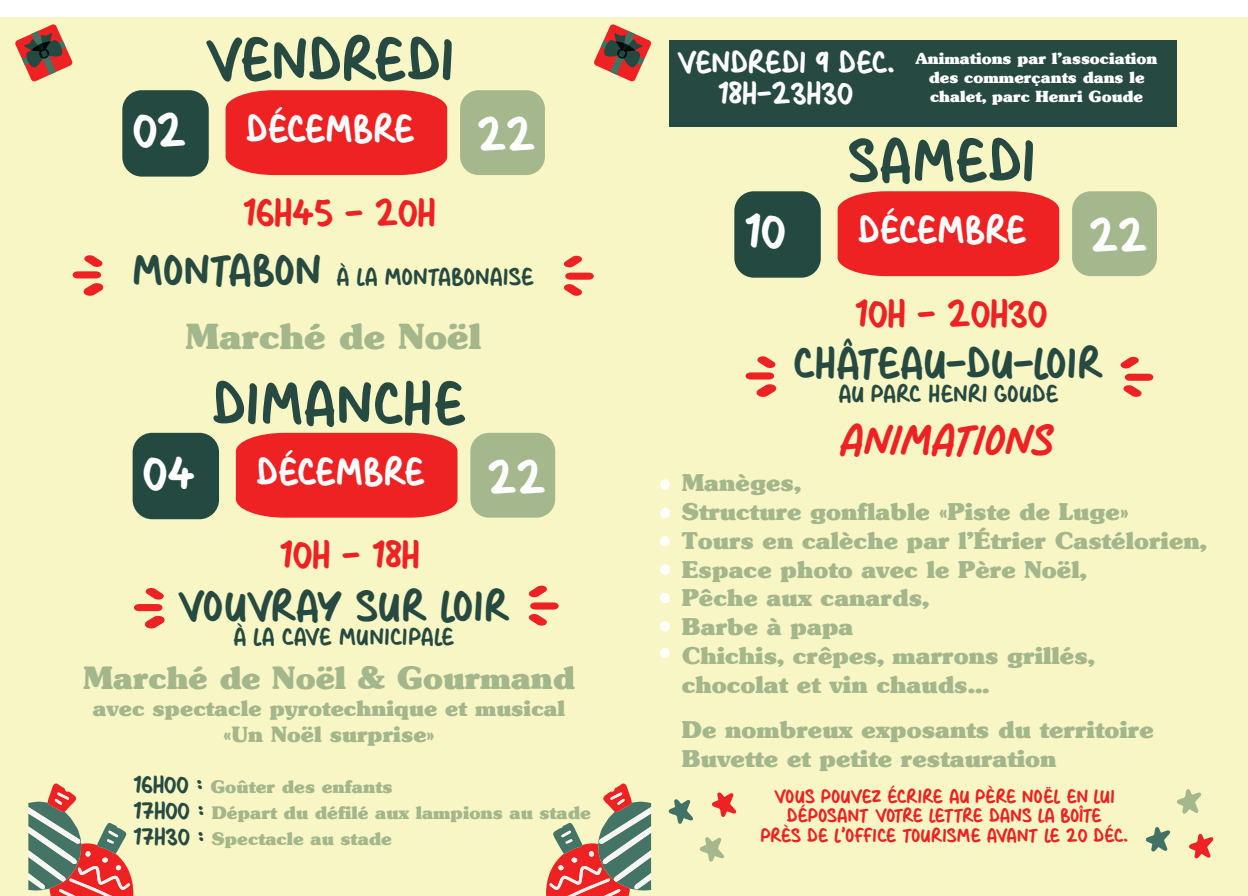
<style>
.page{position:relative;width:1248px;height:896px;background:#fff}
.page>*{position:absolute;margin:0;border:0;box-sizing:border-box;transform-origin:0 0}
.t1{font:50px "Christmas Cardsxxx";letter-spacing:.025em;color:#264a41}
.t2{font:50px "Christmas Cardsxxx";letter-spacing:.005em;color:#264a41}
.t3{font:40px "Christmas Cardsxxx";color:#fff}
.t4{font:36px "Christmas Cardsxxx";letter-spacing:.03em;color:#264a41}
.t5{font:36px "Christmas Cardsxxx";letter-spacing:.005em;color:#264a41}
.t6{font:900 36px "Subway";color:#a4b68c}
.t7{font:italic 36px "Christmas Cardsxxx";letter-spacing:.045em;color:#ee2123}
.t8{font:32px "Christmas Cardsxxx";color:#ee2123}
.t9{font:32px "Christmas Cardsxxx";letter-spacing:.01em;color:#fff}
.t10{font:900 32px "Subway";color:#a4b68c}
.t11{font:26px "Christmas Cardsxxx";color:#fff}
.t12{font:900 24px "Subway";color:#a4b68c}
.t13{font:900 22px/26.4px "Subway";color:#a4b68c;text-align:center}
.t14{font:20px "Christmas Cardsxxx";letter-spacing:.03em;color:#264a41}
.t15{font:900 18px "Subway";color:#a4b68c}
.t16{font:16px "Christmas Cardsxxx";letter-spacing:-.01em;color:#ee2123}
.t17{font:900 16px/19.2px "Subway";color:#fff;text-align:center}
.t18{font:16px "Christmas Cardsxxx";letter-spacing:-.03em;color:#ee2123}
.s1{font-size:36px}
.s2{font-family:"Christmas Cardsxxx";font-weight:400;font-size:20px;color:#264a41}
.s3{font-family:"Christmas Cardsxxx";font-weight:400;font-size:22px;color:#264a41}
</style>
<div class="page">
<div style="left:0;top:17px;width:1247px;height:879px;background:#f7f6c4"></div>
<svg style="left:546px;top:783px;width:105px;height:113px"></svg>
<svg style="left:28px;top:783px;width:106px;height:113px"></svg>
<div style="left:735px;top:192px;width:84px;height:85px;background:#244940;border-radius:19px"></div>
<div style="left:734px;top:191px;width:86px;height:87px;border:2px solid #244940;border-radius:19px"></div>
<div style="left:837px;top:191px;width:222px;height:85px;background:#ee2123"></div>
<div style="left:1071px;top:191px;width:85px;height:85px;background:#a5b88d;border-radius:19px"></div>
<svg style="left:745px;top:356px;width:32px;height:41px"></svg>
<svg style="left:1120px;top:356px;width:34px;height:41px"></svg>
<svg style="left:660px;top:479px;width:9px;height:11px"></svg>
<svg style="left:660px;top:507px;width:9px;height:11px"></svg>
<svg style="left:660px;top:536px;width:9px;height:10px"></svg>
<svg style="left:660px;top:564px;width:9px;height:11px"></svg>
<svg style="left:660px;top:593px;width:9px;height:10px"></svg>
<svg style="left:660px;top:621px;width:9px;height:10px"></svg>
<svg style="left:15px;top:24px;width:58px;height:58px"></svg>
<svg style="left:1177px;top:789px;width:24px;height:25px"></svg>
<svg style="left:1145px;top:827px;width:25px;height:24px"></svg>
<svg style="left:1189px;top:834px;width:24px;height:24px"></svg>
<div style="left:668px;top:40px;width:508px;height:86px;background:#264a41"></div>
<svg style="left:594px;top:24px;width:57px;height:58px"></svg>
<div style="left:123px;top:91px;width:85px;height:85px;background:#244940;border-radius:19px"></div>
<div style="left:122px;top:90px;width:87px;height:87px;border:2px solid #244940;border-radius:19px"></div>
<div style="left:225px;top:90px;width:222px;height:85px;background:#ee2123"></div>
<div style="left:460px;top:90px;width:85px;height:85px;background:#a5b88d;border-radius:19px"></div>
<svg style="left:72px;top:255px;width:32px;height:41px"></svg>
<svg style="left:564px;top:255px;width:30px;height:41px"></svg>
<div style="left:134px;top:434px;width:84px;height:84px;background:#244940;border-radius:19px"></div>
<div style="left:133px;top:433px;width:86px;height:86px;border:2px solid #244940;border-radius:19px"></div>
<div style="left:236px;top:433px;width:221px;height:85px;background:#ee2123"></div>
<div style="left:470px;top:433px;width:85px;height:85px;background:#a5b88d;border-radius:19px"></div>
<svg style="left:134px;top:588px;width:31px;height:41px"></svg>
<svg style="left:528px;top:585px;width:31px;height:41px"></svg>
<svg style="left:699px;top:837px;width:25px;height:24px"></svg>
<svg style="left:668px;top:799px;width:25px;height:25px"></svg>
<svg style="left:712px;top:792px;width:24px;height:25px"></svg>
<svg style="left:660px;top:647px;width:9px;height:11px"></svg>
<p class="t2" style="left:205px;top:25px;width:249px">VENDREDI</p>
<p class="t3" style="left:133px;top:103px;width:55px">02</p>
<p class="t9" style="left:246px;top:107px;width:170px">DÉCEMBRE</p>
<p class="t3" style="left:477px;top:107px;width:59px">22</p>
<p class="t8" style="left:243px;top:190px;width:192px">16H45 - 20H</p>
<p class="t14" style="left:133px;top:263px;width:266px"><span class="s1">MONTABON</span> À LA MONTABONAISE</p>
<p class="t6" style="left:186px;top:316px;width:297px">Marché de Noël</p>
<p class="t1" style="left:212px;top:369px;width:255px">DIMANCHE</p>
<p class="t3" style="left:143px;top:445px;width:54px">04</p>
<p class="t9" style="left:256px;top:450px;width:170px">DÉCEMBRE</p>
<p class="t3" style="left:487px;top:450px;width:59px">22</p>
<p class="t8" style="left:280px;top:533px;width:140px">10H - 18H</p>
<p class="t5" style="left:178px;top:581px;width:334px">VOUVRAY SUR LOIR</p>
<p class="t14" style="left:233px;top:623px;width:222px">À LA CAVE MUNICIPALE</p>
<p class="t10" style="left:83px;top:660px;width:493px">Marché de Noël &amp; Gourmand</p>
<p class="t13" style="left:93px;top:694px;width:474px">avec spectacle pyrotechnique et musical «Un Noël surprise»</p>
<p class="t15" style="left:133px;top:776px;width:261px"><span class="s2">16H00</span> <span class="s3">:</span> Goûter des enfants</p>
<p class="t15" style="left:133px;top:802px;width:459px"><span class="s2">17H00</span> <span class="s3">:</span> Départ du défilé aux lampions au stade</p>
<p class="t15" style="left:133px;top:829px;width:260px"><span class="s2">17H30</span> <span class="s3">:</span> Spectacle au stade</p>
<p class="t11" style="left:677px;top:44px;width:219px">VENDREDI 9 DEC.</p>
<p class="t11" style="left:718px;top:76px;width:136px">18H-23H30</p>
<p class="t17" style="left:915px;top:49px;width:243px">Animations par l’association des commerçants dans le chalet, parc Henri Goude</p>
<p class="t1" style="left:847px;top:126px;width:188px">SAMEDI</p>
<p class="t3" style="left:744px;top:204px;width:42px">10</p>
<p class="t9" style="left:858px;top:208px;width:170px">DÉCEMBRE</p>
<p class="t3" style="left:1089px;top:208px;width:59px">22</p>
<p class="t8" style="left:855px;top:291px;width:194px">10H - 20H30</p>
<p class="t4" style="left:793px;top:338px;width:311px">CHÂTEAU-DU-LOIR</p>
<p class="t14" style="left:838px;top:380px;width:222px">AU PARC HENRI GOUDE</p>
<p class="t7" style="left:837px;top:415px;width:215px">ANIMATIONS</p>
<p class="t12" style="left:681px;top:469px;width:121px">Manèges,</p>
<p class="t12" style="left:681px;top:498px;width:448px">Structure gonflable «Piste de Luge»</p>
<p class="t12" style="left:681px;top:527px;width:526px">Tours en calèche par l’Étrier Castélorien,</p>
<p class="t12" style="left:681px;top:555px;width:406px">Espace photo avec le Père Noël,</p>
<p class="t12" style="left:681px;top:584px;width:249px">Pêche aux canards,</p>
<p class="t12" style="left:681px;top:613px;width:173px">Barbe à papa</p>
<p class="t12" style="left:681px;top:642px;width:414px">Chichis, crêpes, marrons grillés,</p>
<p class="t12" style="left:681px;top:671px;width:309px">chocolat et vin chauds...</p>
<p class="t12" style="left:681px;top:716px;width:473px">De nombreux exposants du territoire</p>
<p class="t12" style="left:681px;top:745px;width:376px">Buvette et petite restauration</p>
<p class="t16" style="left:774px;top:785px;width:22px">VOUS</p>
<p class="t16" style="left:821px;top:785px;width:12px">POUVE</p>
<p class="t16" style="left:871px;top:785px;width:46px">Z ÉCRIRE</p>
<p class="t16" style="left:949px;top:785px;width:153px">AU PÈRE NOËLEN LUI</p>
<p class="t16" style="left:786px;top:805px;width:33px">DÉPOSANT</p>
<p class="t16" style="left:875px;top:805px;width:11px">VOTRE</p>
<p class="t16" style="left:929px;top:805px;width:10px">LETTRE</p>
<p class="t16" style="left:989px;top:805px;width:12px">DANS</p>
<p class="t16" style="left:1037px;top:805px;width:55px">LA BOÎTE</p>
<p class="t18" style="left:760px;top:824px;width:162px">PRÈS DE L’OFFICE TOURISME</p>
<p class="t16" style="left:986px;top:824px;width:12px">AVANT</p>
<p class="t16" style="left:1044px;top:824px;width:85px">LE 20 DÉC.</p>
</div>
